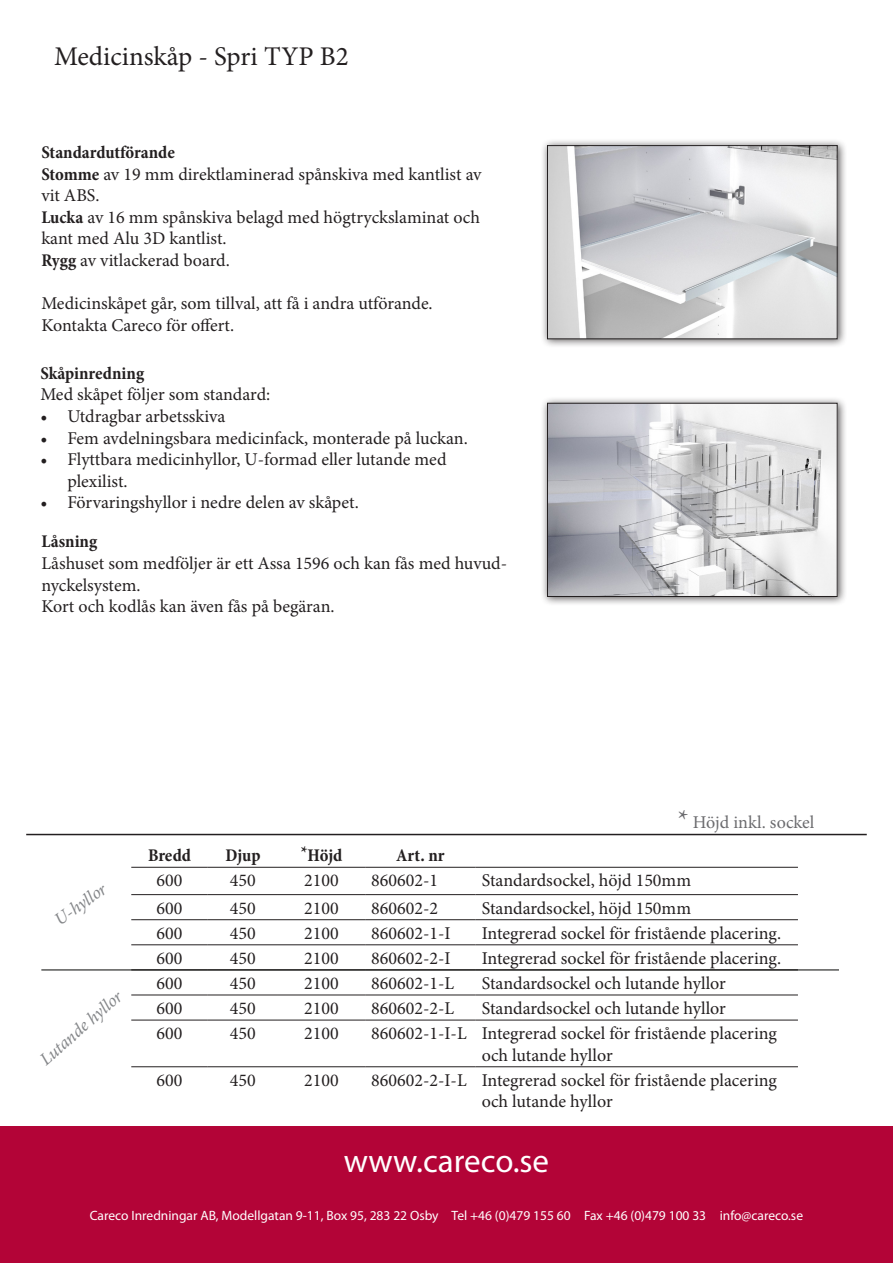
<style>
.page{position:relative;width:893px;height:1263px;background:#fff}
.page>*{position:absolute;margin:0;border:0;box-sizing:border-box;transform-origin:0 0}
.t1{font:33px "Myriad Pro";color:#fff}
.t2{font:27px "Minion Pro";color:#231f20}
.t3{font:18px/21.6px "Minion Pro";color:#231f20}
.t4{font:700 condensed 18px "Minion Pro";letter-spacing:-.005em;color:#231f20}
.t5{font:italic 18px "Minion Pro";color:#848689}
.t6{font:18px "Minion Pro";color:#6b6b6e}
.t7{font:13.5px "Myriad Pro";color:#fff}
.s1{font-weight:700;font-stretch:condensed}
.s2{font-size:27px}
</style>
<div class="page">
<div style="left:0;top:1127px;width:893px;height:136px;background:#b30437"></div>
<hr style="left:131px;top:867px;width:77px;height:1px;background:#231f20">
<hr style="left:208px;top:867px;width:70px;height:1px;background:#231f20">
<hr style="left:278px;top:867px;width:87px;height:1px;background:#231f20">
<hr style="left:365px;top:867px;width:111px;height:1px;background:#231f20">
<hr style="left:476px;top:867px;width:322px;height:1px;background:#231f20">
<hr style="left:131px;top:894px;width:77px;height:1px;background:#231f20">
<hr style="left:208px;top:894px;width:70px;height:1px;background:#231f20">
<hr style="left:278px;top:894px;width:87px;height:1px;background:#231f20">
<hr style="left:365px;top:894px;width:111px;height:1px;background:#231f20">
<hr style="left:476px;top:894px;width:322px;height:1px;background:#231f20">
<hr style="left:131px;top:919px;width:77px;height:1px;background:#231f20">
<hr style="left:208px;top:919px;width:70px;height:1px;background:#231f20">
<hr style="left:278px;top:919px;width:87px;height:1px;background:#231f20">
<hr style="left:365px;top:919px;width:111px;height:1px;background:#231f20">
<hr style="left:476px;top:919px;width:322px;height:1px;background:#231f20">
<hr style="left:131px;top:944px;width:77px;height:1px;background:#231f20">
<hr style="left:208px;top:944px;width:70px;height:1px;background:#231f20">
<hr style="left:278px;top:944px;width:87px;height:1px;background:#231f20">
<hr style="left:365px;top:944px;width:111px;height:1px;background:#231f20">
<hr style="left:476px;top:944px;width:322px;height:1px;background:#231f20">
<hr style="left:131px;top:970px;width:77px;height:1px;background:#231f20">
<hr style="left:208px;top:970px;width:70px;height:1px;background:#231f20">
<hr style="left:278px;top:970px;width:87px;height:1px;background:#231f20">
<hr style="left:365px;top:970px;width:111px;height:1px;background:#231f20">
<hr style="left:476px;top:970px;width:322px;height:1px;background:#231f20">
<hr style="left:131px;top:995px;width:77px;height:1px;background:#231f20">
<hr style="left:208px;top:995px;width:70px;height:1px;background:#231f20">
<hr style="left:278px;top:995px;width:87px;height:1px;background:#231f20">
<hr style="left:365px;top:995px;width:111px;height:1px;background:#231f20">
<hr style="left:476px;top:995px;width:322px;height:1px;background:#231f20">
<hr style="left:131px;top:1020px;width:77px;height:1px;background:#231f20">
<hr style="left:208px;top:1020px;width:70px;height:1px;background:#231f20">
<hr style="left:278px;top:1020px;width:87px;height:1px;background:#231f20">
<hr style="left:365px;top:1020px;width:111px;height:1px;background:#231f20">
<hr style="left:476px;top:1020px;width:322px;height:1px;background:#231f20">
<hr style="left:131px;top:1066px;width:77px;height:1px;background:#231f20">
<hr style="left:208px;top:1066px;width:70px;height:1px;background:#231f20">
<hr style="left:278px;top:1066px;width:87px;height:1px;background:#231f20">
<hr style="left:365px;top:1066px;width:111px;height:1px;background:#231f20">
<hr style="left:476px;top:1066px;width:322px;height:1px;background:#231f20">
<div style="left:541px;top:139px;width:306px;height:210px;background:#231f20;opacity:.75"></div>
<img style="left:549px;top:147px;width:286px;height:190px">
<div style="left:547px;top:145px;width:290px;height:194px;border:1px solid #231f20"></div>
<div style="left:541px;top:396px;width:306px;height:210px;background:#231f20;opacity:.75"></div>
<img style="left:549px;top:405px;width:286px;height:190px">
<div style="left:547px;top:403px;width:290px;height:194px;border:1px solid #231f20"></div>
<hr style="left:26px;top:834px;width:841px;height:1px;background:#231f20">
<hr style="left:41px;top:969px;width:798px;height:1px;background:#040503">
<p class="t2" style="left:54px;top:38px;width:296px">Medicinskåp - Spri TYP B2</p>
<p class="t4" style="left:41px;top:140px;width:135px">Standardutförande</p>
<p class="t3" style="left:41px;top:163px;width:442px"><span class="s1">Stomme</span> av 19 mm direktlaminerad spånskiva med kantlist av vit ABS.</p>
<p class="t3" style="left:41px;top:206px;width:440px"><span class="s1">Lucka</span> av 16 mm spånskiva belagd med högtryckslaminat och kant med Alu 3D kantlist.</p>
<p class="t3" style="left:41px;top:250px;width:190px"><span class="s1">Rygg</span> av vitlackerad board.</p>
<p class="t3" style="left:41px;top:293px;width:393px">Medicinskåpet går, som tillval, att få i andra utförande.</p>
<p class="t3" style="left:41px;top:314px;width:194px">Kontakta Careco för offert.</p>
<p class="t4" style="left:40px;top:361px;width:105px">Skåpinredning</p>
<p class="t3" style="left:40px;top:384px;width:231px">Med skåpet följer som standard:</p>
<p class="t3" style="left:40px;top:405px;width:186px">• Utdragbar arbetsskiva</p>
<p class="t3" style="left:40px;top:427px;width:429px">• Fem avdelningsbara medicinfack, monterade på luckan.</p>
<p class="t3" style="left:67px;top:449px;width:381px;text-indent:-27px">• Flyttbara medicinhyllor, U-formad eller lutande med plexilist.</p>
<p class="t3" style="left:40px;top:492px;width:320px">• Förvaringshyllor i nedre delen av skåpet.</p>
<p class="t4" style="left:41px;top:529px;width:57px">Låsning</p>
<p class="t3" style="left:41px;top:553px;width:467px">Låshuset som medföljer är ett Assa 1596 och kan fås med huvud&shy;nyckelsystem.</p>
<p class="t3" style="left:41px;top:596px;width:295px">Kort och kodlås kan även fås på begäran.</p>
<p class="t6" style="left:678px;top:810px;width:138px"><span class="s2">*</span> Höjd inkl. sockel</p>
<p class="t5" style="left:49px;top:912px;width:61px;rotate:-36deg">U-hyllor</p>
<p class="t5" style="left:34px;top:1052px;width:104px;rotate:-41deg">Lutande hyllor</p>
<p class="t4" style="left:148px;top:843px;width:44px">Bredd</p>
<p class="t4" style="left:225px;top:843px;width:37px">Djup</p>
<p class="t4" style="left:301px;top:843px;width:43px">*Höjd</p>
<p class="t4" style="left:396px;top:843px;width:50px">Art. nr</p>
<p class="t3" style="left:157px;top:870px;width:27px">600</p>
<p class="t3" style="left:230px;top:870px;width:27px">450</p>
<p class="t3" style="left:304px;top:870px;width:36px">2100</p>
<p class="t3" style="left:371px;top:870px;width:68px">860602-1</p>
<p class="t3" style="left:482px;top:870px;width:211px">Standardsockel, höjd 150mm</p>
<p class="t3" style="left:157px;top:897px;width:27px">600</p>
<p class="t3" style="left:230px;top:897px;width:27px">450</p>
<p class="t3" style="left:304px;top:897px;width:36px">2100</p>
<p class="t3" style="left:371px;top:897px;width:68px">860602-2</p>
<p class="t3" style="left:482px;top:897px;width:211px">Standardsockel, höjd 150mm</p>
<p class="t3" style="left:157px;top:922px;width:27px">600</p>
<p class="t3" style="left:230px;top:922px;width:27px">450</p>
<p class="t3" style="left:304px;top:922px;width:36px">2100</p>
<p class="t3" style="left:371px;top:922px;width:81px">860602-1-I</p>
<p class="t3" style="left:482px;top:922px;width:301px">Integrerad sockel för fristående placering.</p>
<p class="t3" style="left:157px;top:947px;width:27px">600</p>
<p class="t3" style="left:230px;top:947px;width:27px">450</p>
<p class="t3" style="left:304px;top:947px;width:36px">2100</p>
<p class="t3" style="left:371px;top:947px;width:81px">860602-2-I</p>
<p class="t3" style="left:482px;top:947px;width:301px">Integrerad sockel för fristående placering.</p>
<p class="t3" style="left:157px;top:972px;width:27px">600</p>
<p class="t3" style="left:230px;top:972px;width:27px">450</p>
<p class="t3" style="left:304px;top:972px;width:36px">2100</p>
<p class="t3" style="left:371px;top:972px;width:84px">860602-1-L</p>
<p class="t3" style="left:482px;top:972px;width:246px">Standardsockel och lutande hyllor</p>
<p class="t3" style="left:157px;top:997px;width:27px">600</p>
<p class="t3" style="left:230px;top:997px;width:27px">450</p>
<p class="t3" style="left:304px;top:997px;width:36px">2100</p>
<p class="t3" style="left:371px;top:997px;width:84px">860602-2-L</p>
<p class="t3" style="left:482px;top:997px;width:246px">Standardsockel och lutande hyllor</p>
<p class="t3" style="left:157px;top:1023px;width:27px">600</p>
<p class="t3" style="left:230px;top:1023px;width:27px">450</p>
<p class="t3" style="left:304px;top:1023px;width:36px">2100</p>
<p class="t3" style="left:371px;top:1023px;width:97px">860602-1-I-L</p>
<p class="t3" style="left:482px;top:1023px;width:297px">Integrerad sockel för fristående placering och lutande hyllor</p>
<p class="t3" style="left:157px;top:1069px;width:27px">600</p>
<p class="t3" style="left:230px;top:1069px;width:27px">450</p>
<p class="t3" style="left:304px;top:1069px;width:36px">2100</p>
<p class="t3" style="left:371px;top:1069px;width:97px">860602-2-I-L</p>
<p class="t3" style="left:482px;top:1069px;width:297px">Integrerad sockel för fristående placering och lutande hyllor</p>
<p class="t1" style="left:344px;top:1141px;width:207px">www.careco.se</p>
<p class="t7" style="left:90px;top:1207px;width:715px">Careco Inredningar AB, Modellgatan 9-11, Box 95, 283 22 Osby Tel +46 (0)479 155 60 Fax +46 (0)479 100 33 info@careco.se</p>
</div>
